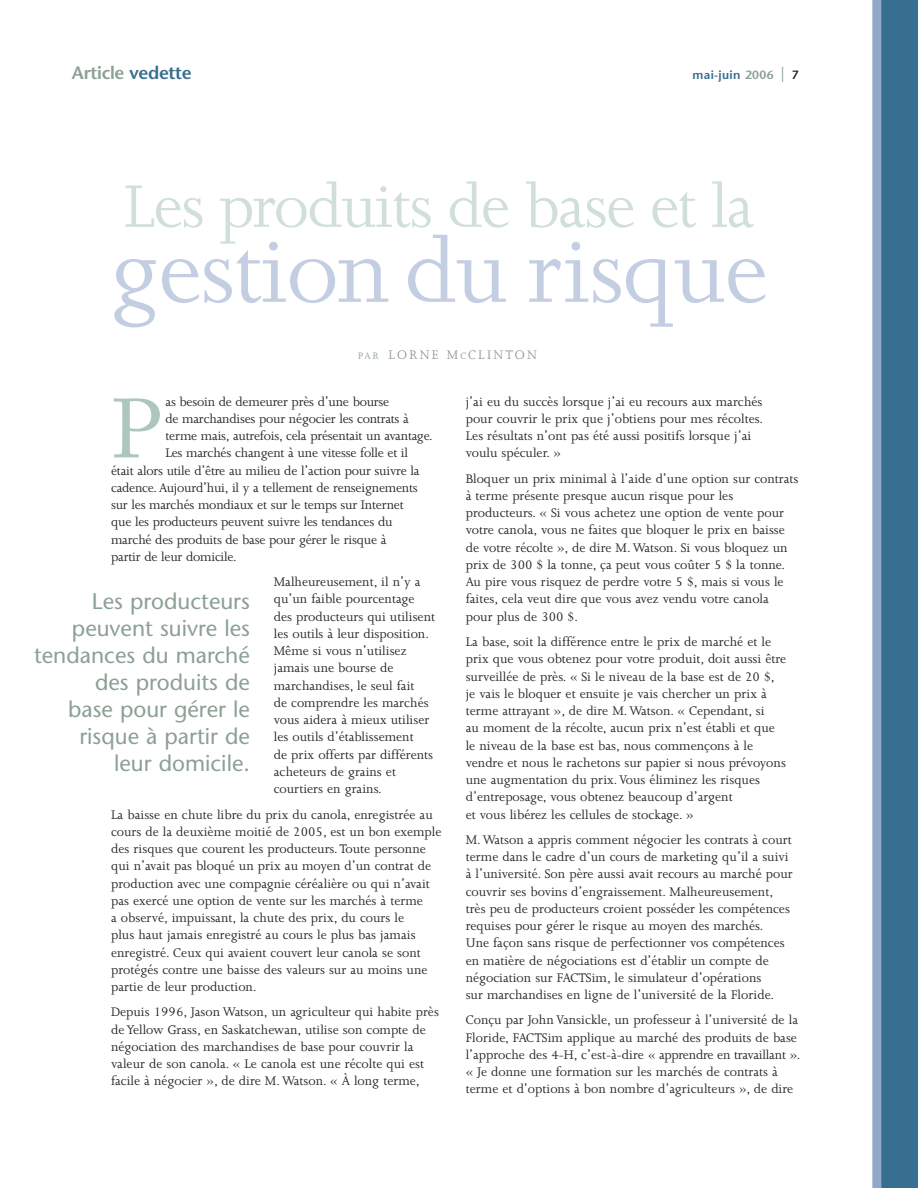
<style>
.page{position:relative;width:918px;height:1188px;background:#fff}
.page>*{position:absolute;margin:0;border:0;box-sizing:border-box;transform-origin:0 0}
.t1{font:102px "Joanna";letter-spacing:-.015em;color:#c4cee2}
.t2{font:82.95px "Adobe Caslon";color:#adc7bc}
.t3{font:69px "Joanna";letter-spacing:-.025em;color:#d1dfda}
.t4{font:22.5px/27px "Stone Sans";color:#8ca094;text-align:right}
.t5{font:600 18px "Stone Sans";letter-spacing:-.015em;color:#8ca094}
.t6{font:14.25px/17.2px "Joanna";color:#231f20}
.t7{font:14.25px "Joanna";letter-spacing:.155em;color:#939598}
.t8{font:600 12px "Stone Sans";letter-spacing:.03em;color:#386e8f}
.s1{color:#386e8f}
.s2{color:#8ca094}
.s3{font-size:21px;color:#8ca094}
.s4{color:#231f20}
.s5{font-size:10.65px;color:#8ca094}
.s6{font-size:10.5px}
.s7{font-family:"Garamond";font-weight:300;font-size:13.5px}
</style>
<div class="page">
<div style="left:880px;top:0;width:38px;height:1188px;background:#386e8f"></div>
<div style="left:872px;top:0;width:9px;height:1188px;background:#94a8ca"></div>
<p class="t5" style="left:72px;top:65px;width:121px">Article <span class="s1">vedette</span></p>
<p class="t8" style="left:693px;top:70px;width:108px">mai-juin <span class="s2">2006</span> <span class="s3">|</span> <span class="s4">7</span></p>
<h3 class="t3" style="left:124px;top:180px;width:632px">Les produits de base et la</h3>
<h1 class="t1" style="left:110px;top:233px;width:660px">gestion du risque</h1>
<p class="t7" style="left:358px;top:349px;width:180px"><span class="s5">PAR</span> LORNE M<span class="s6">C</span>CLINTON</p>
<h2 class="t2" style="left:111px;top:399px;width:52px">P</h2>
<p class="t6" style="left:165px;top:394px;width:225px">as besoin de demeurer près d’une bourse</p>
<p class="t6" style="left:165px;top:411px;width:245px">de marchandises pour négocier les contrats à</p>
<p class="t6" style="left:165px;top:428px;width:269px">terme mais, autrefois, cela présentait un avantage.</p>
<p class="t6" style="left:165px;top:446px;width:244px">Les marchés changent à une vitesse folle et il</p>
<p class="t6" style="left:111px;top:463px;width:310px">était alors utile d’être au milieu de l’action pour suivre la</p>
<p class="t6" style="left:111px;top:480px;width:308px">cadence. Aujourd’hui, il y a tellement de renseignements</p>
<p class="t6" style="left:111px;top:497px;width:294px">sur les marchés mondiaux et sur le temps sur Internet</p>
<p class="t6" style="left:111px;top:515px;width:283px">que les producteurs peuvent suivre les tendances du</p>
<p class="t6" style="left:111px;top:532px;width:277px">marché des produits de base pour gérer le risque à</p>
<p class="t6" style="left:111px;top:549px;width:127px">partir de leur domicile.</p>
<p class="t6" style="left:274px;top:574px;width:163px">Malheureusement, il n’y a qu’un faible pourcentage des producteurs qui utilisent les outils à leur disposition.<br>Même si vous n’utilisez jamais une bourse de marchandises, le seul fait<br>de comprendre les marchés vous aidera à mieux utiliser les outils d’établissement<br>de prix offerts par différents acheteurs de grains et courtiers en grains.</p>
<p class="t6" style="left:111px;top:807px;width:332px">La baisse en chute libre du prix du canola, enregistrée au cours de la deuxième moitié de 2005, est un bon exemple des risques que courent les producteurs.Toute personne qui n’avait pas bloqué un prix au moyen d’un contrat de production avec une compagnie céréalière ou qui n’avait pas exercé une option de vente sur les marchés à terme<br>a observé, impuissant, la chute des prix, du cours le<br>plus haut jamais enregistré au cours le plus bas jamais enregistré. Ceux qui avaient couvert leur canola se sont protégés contre une baisse des valeurs sur au moins une partie de leur production.</p>
<p class="t6" style="left:111px;top:1005px;width:329px">Depuis 1996, Jason Watson, un agriculteur qui habite près de Yellow Grass, en Saskatchewan, utilise son compte de négociation des marchandises de base pour couvrir la valeur de son canola. « Le canola est une récolte qui est facile à négocier », de dire M. Watson. « À long terme,</p>
<h3 class="t4" style="left:34px;top:590px;width:217px">Les producteurs peuvent suivre les tendances du marché des produits de<br>base pour gérer le risque à partir de<br>leur domicile.</h3>
<p class="t6" style="left:466px;top:394px;width:299px">j’ai eu du succès lorsque j’ai eu recours aux marchés pour couvrir le prix que j’obtiens pour mes récoltes.<br>Les résultats n’ont pas été aussi positifs lorsque j’ai voulu spéculer. »</p>
<p class="t6" style="left:466px;top:471px;width:334px">Bloquer un prix minimal à l’aide d’une option sur contrats à terme présente presque aucun risque pour les producteurs. « Si vous achetez une option de vente pour votre canola, vous ne faites que bloquer le prix en baisse de votre récolte », de dire M. Watson. Si vous bloquez un prix de 300 <span class="s7">$</span> la tonne, ça peut vous coûter 5 <span class="s7">$</span> la tonne.<br>Au pire vous risquez de perdre votre 5 <span class="s7">$</span>, mais si vous le faites, cela veut dire que vous avez vendu votre canola pour plus de 300 <span class="s7">$</span>.</p>
<p class="t6" style="left:466px;top:634px;width:322px">La base, soit la différence entre le prix de marché et le prix que vous obtenez pour votre produit, doit aussi être surveillée de près. « Si le niveau de la base est de 20 <span class="s7">$</span>, je vais le bloquer et ensuite je vais chercher un prix à terme attrayant », de dire M. Watson. « Cependant, si<br>au moment de la récolte, aucun prix n’est établi et que le niveau de la base est bas, nous commençons à le vendre et nous le rachetons sur papier si nous prévoyons une augmentation du prix.Vous éliminez les risques d’entreposage, vous obtenez beaucoup d’argent<br>et vous libérez les cellules de stockage. »</p>
<p class="t6" style="left:466px;top:832px;width:329px">M.Watson a appris comment négocier les contrats à court terme dans le cadre d’un cours de marketing qu’il a suivi à l’université. Son père aussi avait recours au marché pour couvrir ses bovins d’engraissement. Malheureusement, très peu de producteurs croient posséder les compétences requises pour gérer le risque au moyen des marchés.<br>Une façon sans risque de perfectionner vos compétences en matière de négociations est d’établir un compte de négociation sur FACTSim, le simulateur d’opérations<br>sur marchandises en ligne de l’université de la Floride.</p>
<p class="t6" style="left:466px;top:1013px;width:336px">Conçu par John Vansickle, un professeur à l’université de la Floride, FACTSim applique au marché des produits de base l’approche des 4-H, c’est-à-dire « apprendre en travaillant ». « Je donne une formation sur les marchés de contrats à terme et d’options à bon nombre d’agriculteurs », de dire</p>
</div>
